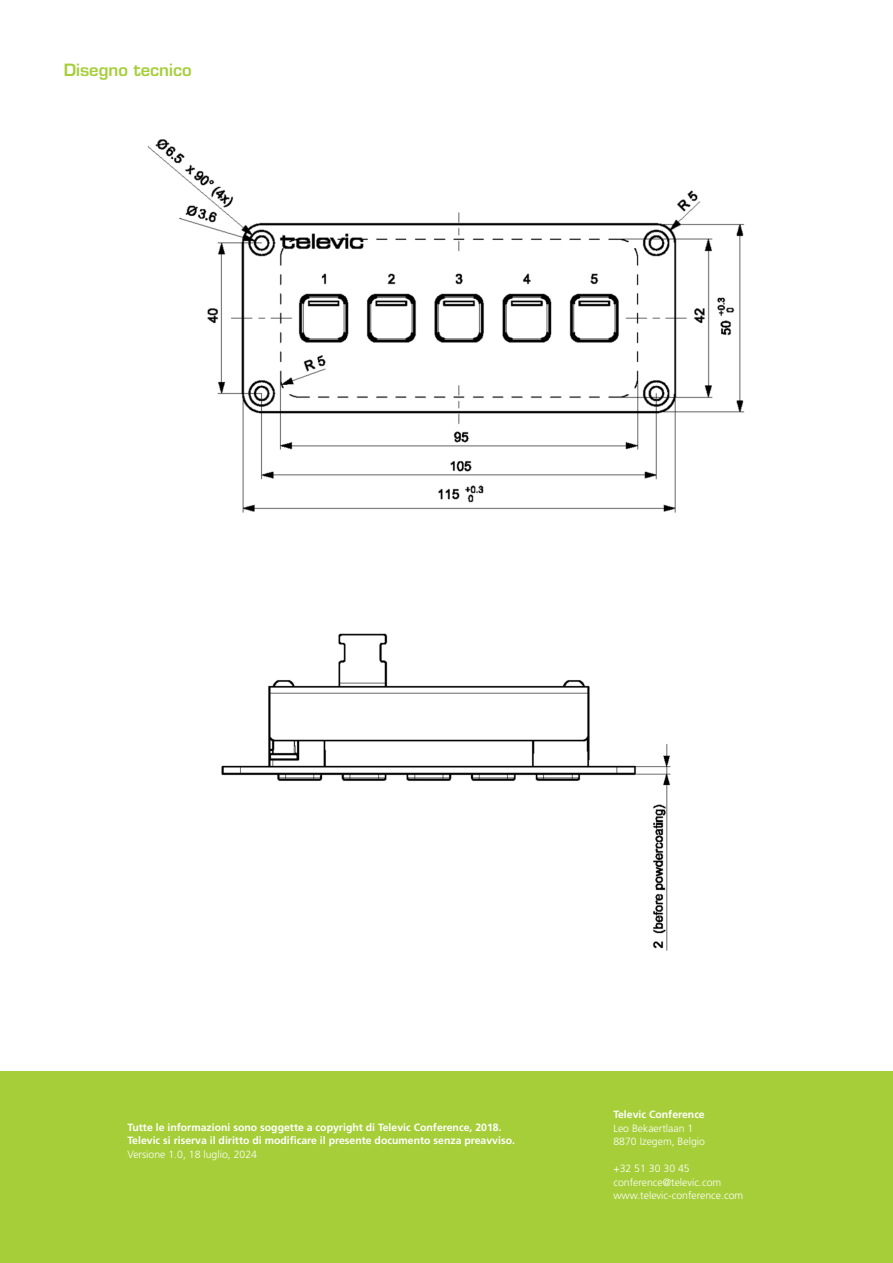
<style>
.page{position:relative;width:893px;height:1263px;background:#fff}
.page>*{position:absolute;margin:0;border:0;box-sizing:border-box;transform-origin:0 0}
.Titel_niveau_3{font:600 16.5px "Eurostile LT Std";color:#a6ce39}
.t1{font:700 10.5px/13.5px "Frutiger LT Std";color:#fff}
.t2{font:300 10.5px/13.5px "Frutiger LT Std";color:#fff}
</style>
<div class="page">
<div style="left:0;top:1071px;width:893px;height:192px;background:#a6ce39"></div>
<img style="left:147px;top:139px;width:598px;height:374px">
<img style="left:221px;top:633px;width:450px;height:318px">
<p class="Titel_niveau_3" style="left:64px;top:60px;width:129px">Disegno tecnico</p>
<p class="t1" style="left:128px;top:1120px;width:389px">Tutte le informazioni sono soggette a copyright di Televic Conference, 2018.<br>Televic si riserva il diritto di modificare il presente documento senza preavviso.</p>
<p class="t2" style="left:128px;top:1147px;width:131px">Versione 1.0, 18 luglio, 2024</p>
<p class="t1" style="left:613px;top:1108px;width:93px">Televic Conference</p>
<p class="t2" style="left:613px;top:1121px;width:93px">Leo Bekaertlaan 1<br>8870 Izegem, Belgio</p>
<p class="t2" style="left:613px;top:1162px;width:131px">+32 51 30 30 45 conference@televic.com www.televic-conference.com</p>
</div>
